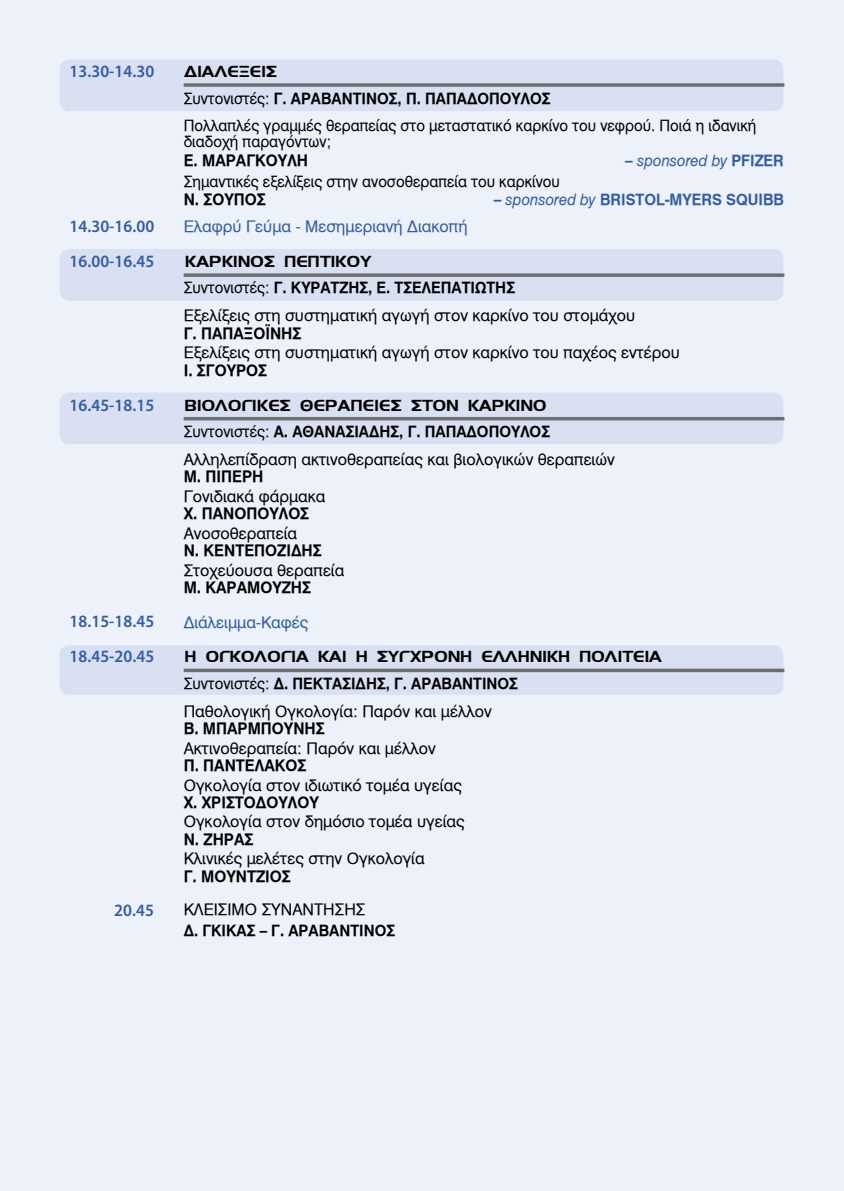
<style>
.page{position:relative;width:844px;height:1191px;background:#fff}
.page>*{position:absolute;margin:0;border:0;box-sizing:border-box;transform-origin:0 0}
.t1{font:600 17.32px "Myriad Pro";letter-spacing:.005em;color:#305caa;scale:.95 1}
.t2{font:16.62px "UB Omnius";color:#000;scale:1.1 1}
.t3{font:15.75px "UB Helvetica";color:#000}
.t4{font:15.75px "UB Helvetica Bold";color:#000;scale:.95 1}
.t5{font:15.75px "UB Helvetica";color:#305caa}
.t6{font:15.4px "UB Helvetica Bold";color:#000;scale:.95 1}
.t7{font:15.4px/15.8px "UB Helvetica";color:#000;scale:.95 1}
.t8{font:15.4px "UB Helvetica Bold";color:#305caa;scale:.95 1}
.t9{font:15.4px "UB Helvetica Italic";color:#305caa;scale:.95 1}
.s1{font-family:"UB Helvetica"}
.s2{font-family:"UB Helvetica Bold";font-size:15.75px}
.s3{font-family:"UB Helvetica Bold"}
.s4{font-size:15.75px}
.s5{font-family:"UB Helvetica Italic"}
</style>
<div class="page">
<div style="left:0;top:0;width:843px;height:1191px;background:#edf2fa"></div>
<div style="left:60px;top:249px;width:723px;height:52px;background:#d9e0f1;border-radius:10px"></div>
<div style="left:60px;top:60px;width:723px;height:51px;background:#d9e0f1;border-radius:10px"></div>
<div style="left:60px;top:392px;width:723px;height:52px;background:#d9e0f1;border-radius:10px"></div>
<div style="left:60px;top:645px;width:723px;height:49px;background:#d9e0f1;border-radius:10px"></div>
<svg style="left:184px;top:83px;width:600px;height:4px;background:#7a7b80"></svg>
<svg style="left:184px;top:273px;width:600px;height:4px;background:#7a7b80"></svg>
<hr style="left:184px;top:417px;width:600px;height:3px;background:#6d6e71">
<svg style="left:184px;top:668px;width:600px;height:4px;background:#7f8186"></svg>
<p class="t1" style="left:69px;top:60px;width:91px">13.30-14.30</p>
<p class="t2" style="left:184px;top:63px;width:86px">ΔΙΑΛΕΞΕΙΣ</p>
<p class="t6" style="left:184px;top:89px;width:387px"><span class="s1">Συντονιστές:</span> Γ. ΑΡΑΒΑΝΤΙΝΟΣ, Π. ΠΑΠΑΔΟΠΟΥΛΟΣ</p>
<p class="t7" style="left:184px;top:118px;width:604px">Πολλαπλές γραμμές θεραπείας στο μεταστατικό καρκίνο του νεφρού. Ποιά η ιδανική διαδοχή παραγόντων;</p>
<p class="t4" style="left:184px;top:151px;width:132px">Ε. MAΡΑΓΚΟΥΛΗ</p>
<p class="t9" style="left:625px;top:152px;width:168px"><span class="s2">–</span> sponsored by <span class="s3">PFIZER</span></p>
<p class="t7" style="left:184px;top:173px;width:397px">Σημαντικές εξελίξεις στην ανοσοθεραπεία του καρκίνου</p>
<p class="t4" style="left:184px;top:191px;width:88px">Ν. ΣΟΥΠΟΣ</p>
<p class="t8" style="left:493px;top:191px;width:307px"><span class="s4">–</span> <span class="s5">sponsored by</span> BRISTOL-MYERS SQUIBB</p>
<p class="t1" style="left:69px;top:215px;width:91px">14.30-16.00</p>
<p class="t5" style="left:184px;top:218px;width:285px">Ελαφρύ Γεύμα - Μεσημεριανή Διακοπή</p>
<p class="t1" style="left:69px;top:250px;width:91px">16.00-16.45</p>
<p class="t2" style="left:184px;top:253px;width:171px">KΑΡΚΙΝΟΣ ΠΕΠΤΙΚΟΥ</p>
<p class="t6" style="left:184px;top:279px;width:350px"><span class="s1">Συντονιστές:</span> Γ. ΚΥΡΑΤΖΗΣ, E. TΣΕΛΕΠΑΤΙΩΤΗΣ</p>
<p class="t3" style="left:184px;top:307px;width:453px">Εξελίξεις στη συστηματική αγωγή στον καρκίνο του στομάχου</p>
<p class="t4" style="left:184px;top:324px;width:125px">Γ. ΠΑΠΑΞΟΪΝΗΣ</p>
<p class="t3" style="left:184px;top:344px;width:497px">Εξελίξεις στη συστηματική αγωγή στον καρκίνο του παχέος εντέρου</p>
<p class="t4" style="left:184px;top:361px;width:89px">Ι. ΣΓΟΥΡΟΣ</p>
<p class="t1" style="left:69px;top:394px;width:91px">16.45-18.15</p>
<p class="t2" style="left:184px;top:396px;width:330px">ΒΙΟΛΟΓΙΚΕΣ ΘΕΡΑΠΕΙΕΣ ΣΤΟΝ ΚΑΡΚΙΝΟ</p>
<p class="t6" style="left:184px;top:422px;width:387px"><span class="s1">Συντονιστές:</span> A. AΘΑΝΑΣΙΑΔΗΣ, Γ. ΠΑΠΑΔΟΠΟΥΛΟΣ</p>
<p class="t3" style="left:184px;top:450px;width:432px">Αλληλεπίδραση ακτινοθεραπείας και βιολογικών θεραπειών</p>
<p class="t4" style="left:184px;top:467px;width:85px">Μ. ΠΙΠΕΡΗ</p>
<p class="t3" style="left:184px;top:487px;width:143px">Γονιδιακά φάρμακα</p>
<p class="t4" style="left:184px;top:504px;width:134px">Χ. ΠΑΝΟΠΟΥΛΟΣ</p>
<p class="t3" style="left:184px;top:524px;width:115px">Ανοσοθεραπεία</p>
<p class="t4" style="left:184px;top:541px;width:147px">Ν. ΚΕΝΤΕΠΟΖΙΔΗΣ</p>
<p class="t3" style="left:184px;top:561px;width:162px">Στοχεύουσα θεραπεία</p>
<p class="t4" style="left:184px;top:578px;width:136px">Μ. ΚΑΡΑΜΟΥΖΗΣ</p>
<p class="t1" style="left:69px;top:610px;width:91px">18.15-18.45</p>
<p class="t5" style="left:184px;top:613px;width:126px">Διάλειμμα-Καφές</p>
<p class="t1" style="left:69px;top:645px;width:91px">18.45-20.45</p>
<p class="t2" style="left:184px;top:648px;width:435px">Η ΟΓΚΟΛΟΓΙΑ ΚΑΙ Η ΣΥΓΧΡΟΝΗ ΕΛΛΗΝΙΚΗ ΠΟΛΙΤΕΙΑ</p>
<p class="t6" style="left:184px;top:674px;width:353px"><span class="s1">Συντονιστές:</span> Δ. ΠΕΚΤΑΣΙΔΗΣ, Γ. ΑΡΑΒΑΝΤΙΝΟΣ</p>
<p class="t3" style="left:184px;top:702px;width:309px">Παθολογική Ογκολογία: Παρόν και μέλλον</p>
<p class="t4" style="left:184px;top:719px;width:150px">Β. ΜΠΑΡΜΠΟΥΝΗΣ</p>
<p class="t3" style="left:184px;top:739px;width:253px">Ακτινοθεραπεία: Παρόν και μέλλον</p>
<p class="t4" style="left:184px;top:756px;width:130px">Π. ΠΑΝΤΕΛΑΚΟΣ</p>
<p class="t3" style="left:184px;top:776px;width:280px">Ογκολογία στον ιδιωτικό τομέα υγείας</p>
<p class="t4" style="left:184px;top:793px;width:144px">Χ. ΧΡΙΣΤΟΔΟΥΛΟΥ</p>
<p class="t3" style="left:184px;top:813px;width:282px">Ογκολογία στον δημόσιο τομέα υγείας</p>
<p class="t4" style="left:184px;top:830px;width:75px">Ν. ΖΗΡΑΣ</p>
<p class="t3" style="left:184px;top:850px;width:242px">Κλινικές μελέτες στην Ογκολογία</p>
<p class="t4" style="left:184px;top:867px;width:114px">Γ. ΜΟΥΝΤΖΙΟΣ</p>
<p class="t1" style="left:114px;top:899px;width:43px">20.45</p>
<p class="t3" style="left:184px;top:900px;width:183px">ΚΛΕΙΣΙΜΟ ΣΥΝΑΝΤΗΣΗΣ</p>
<p class="t6" style="left:184px;top:921px;width:224px">Δ. ΓΚΙΚΑΣ – Γ. ΑΡΑΒΑΝΤΙΝΟΣ</p>
</div>
